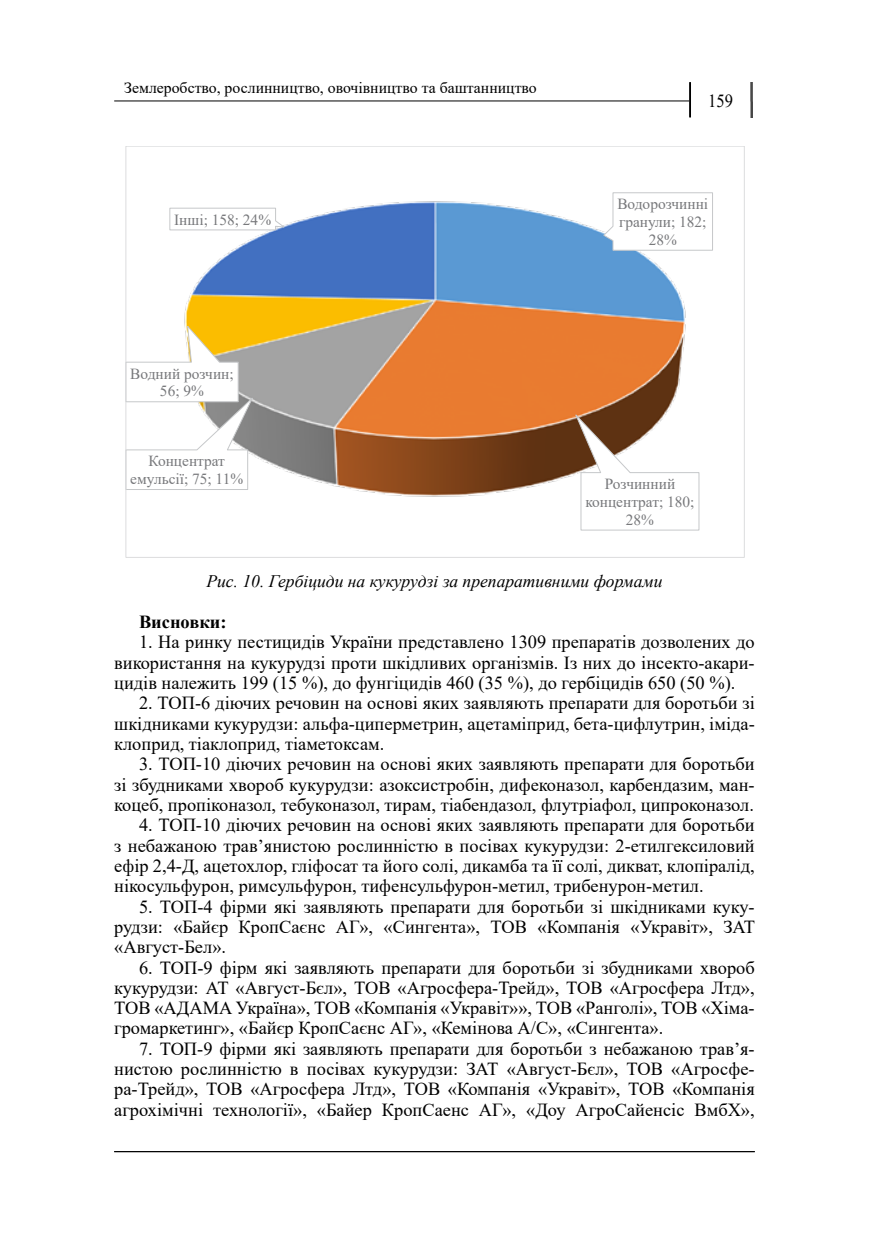
<style>
.page{position:relative;width:869px;height:1241px;background:#fff}
.page>*{position:absolute;margin:0;border:0;box-sizing:border-box;transform-origin:0 0}
.t1{font:18.38px/20.3px "Times New Roman";color:#000;text-align:justify}
.t2{font:700 18.38px "Times New Roman";color:#000}
.t3{font:18.38px "Times New Roman";color:#000;scale:.9 1}
.t4{font:italic 17.5px "Times New Roman";color:#000}
.t5{font:15.75px "Times New Roman";color:#000}
.t6{font:15.4px/17.7px "Times New Roman";color:#77787b;text-align:center}
</style>
<div class="page">
<hr style="left:114px;top:100px;width:574px;height:1px;background:#000">
<hr style="left:688px;top:82px;width:2px;height:35px;background:#000">
<img style="left:750px;top:82px;width:3px;height:35px">
<hr style="left:114px;top:1150px;width:640px;height:1px;background:#000">
<img style="left:184px;top:201px;width:502px;height:296px">
<svg style="left:602px;top:192px;width:111px;height:59px"></svg>
<svg style="left:572px;top:410px;width:127px;height:121px"></svg>
<svg style="left:127px;top:323px;width:128px;height:167px"></svg>
<svg style="left:169px;top:207px;width:118px;height:24px"></svg>
<p class="t5" style="left:124px;top:77px;width:414px">Землеробство, рослинництво, овочівництво та баштанництво</p>
<p class="t6" style="left:174px;top:210px;width:98px">Інші; 158; 24%</p>
<p class="t6" style="left:130px;top:364px;width:105px">Водний розчин;<br>56; 9%</p>
<p class="t6" style="left:130px;top:452px;width:114px">Концентрат емульсії; 75; 11%</p>
<p class="t3" style="left:707px;top:88px;width:29px">159</p>
<p class="t6" style="left:617px;top:195px;width:92px">Водорозчинні гранули; 182;<br>28%</p>
<p class="t6" style="left:585px;top:474px;width:111px">Розчинний концентрат; 180;<br>28%</p>
<p class="t4" style="left:206px;top:569px;width:457px">Рис. 10. Гербіциди на кукурудзі за препаративними формами</p>
<p class="t2" style="left:139px;top:608px;width:89px">Висновки:</p>
<p class="t1" style="left:114px;top:631px;width:641px;text-indent:25px">1. На ринку пестицидів України представлено 1309 препаратів дозволених до використання на кукурудзі проти шкідливих організмів. Із них до інсекто-акари&shy;цидів належить 199 (15 %), до фунгіцидів 460 (35 %), до гербіцидів 650 (50 %).</p>
<p class="t1" style="left:114px;top:692px;width:641px;text-indent:25px">2. ТОП-6 діючих речовин на основі яких заявляють препарати для боротьби зі шкідниками кукурудзи: альфа-циперметрин, ацетаміприд, бета-цифлутрин, іміда&shy;клоприд, тіаклоприд, тіаметоксам.</p>
<p class="t1" style="left:114px;top:753px;width:641px;text-indent:25px">3. ТОП-10 діючих речовин на основі яких заявляють препарати для боротьби зі збудниками хвороб кукурудзи: азоксистробін, дифеконазол, карбендазим, ман&shy;коцеб, пропіконазол, тебуконазол, тирам, тіабендазол, флутріафол, ципроконазол.</p>
<p class="t1" style="left:114px;top:814px;width:641px;text-indent:25px">4. ТОП-10 діючих речовин на основі яких заявляють препарати для боротьби з небажаною трав’янистою рослинністю в посівах кукурудзи: 2-етилгексиловий ефір 2,4-Д, ацетохлор, гліфосат та його солі, дикамба та її солі, дикват, клопіралід, нікосульфурон, римсульфурон, тифенсульфурон-метил, трибенурон-метил.</p>
<p class="t1" style="left:114px;top:895px;width:642px;text-indent:25px">5. ТОП-4 фірми які заявляють препарати для боротьби зі шкідниками куку&shy;рудзи: «Байєр КропСаєнс АГ», «Сингента», ТОВ «Компанія «Укравіт», ЗAT «Август-Бел».</p>
<p class="t1" style="left:114px;top:956px;width:641px;text-indent:25px">6. ТОП-9 фірм які заявляють препарати для боротьби зі збудниками хвороб кукурудзи: АТ «Август-Бєл», ТОВ «Агросфера-Трейд», ТОВ «Агросфера Лтд», ТОВ «АДАМА Україна», ТОВ «Компанія «Укравіт»», ТОВ «Ранголі», ТОВ «Хіма&shy;громаркетинг», «Байєр КропСаєнс АГ», «Кемінова А/С», «Сингента».</p>
<p class="t1" style="left:114px;top:1037px;width:641px;text-indent:25px">7. ТОП-9 фірми які заявляють препарати для боротьби з небажаною трав’я&shy;нистою рослинністю в посівах кукурудзи: ЗАТ «Август-Бєл», ТОВ «Агросфе&shy;ра-Трейд», ТОВ «Агросфера Лтд», ТОВ «Компанія «Укравіт», ТОВ «Компанія агрохімічні технології», «Байер КропСаенс АГ», «Доу АгроСайенсіс ВмбХ»,</p>
</div>
